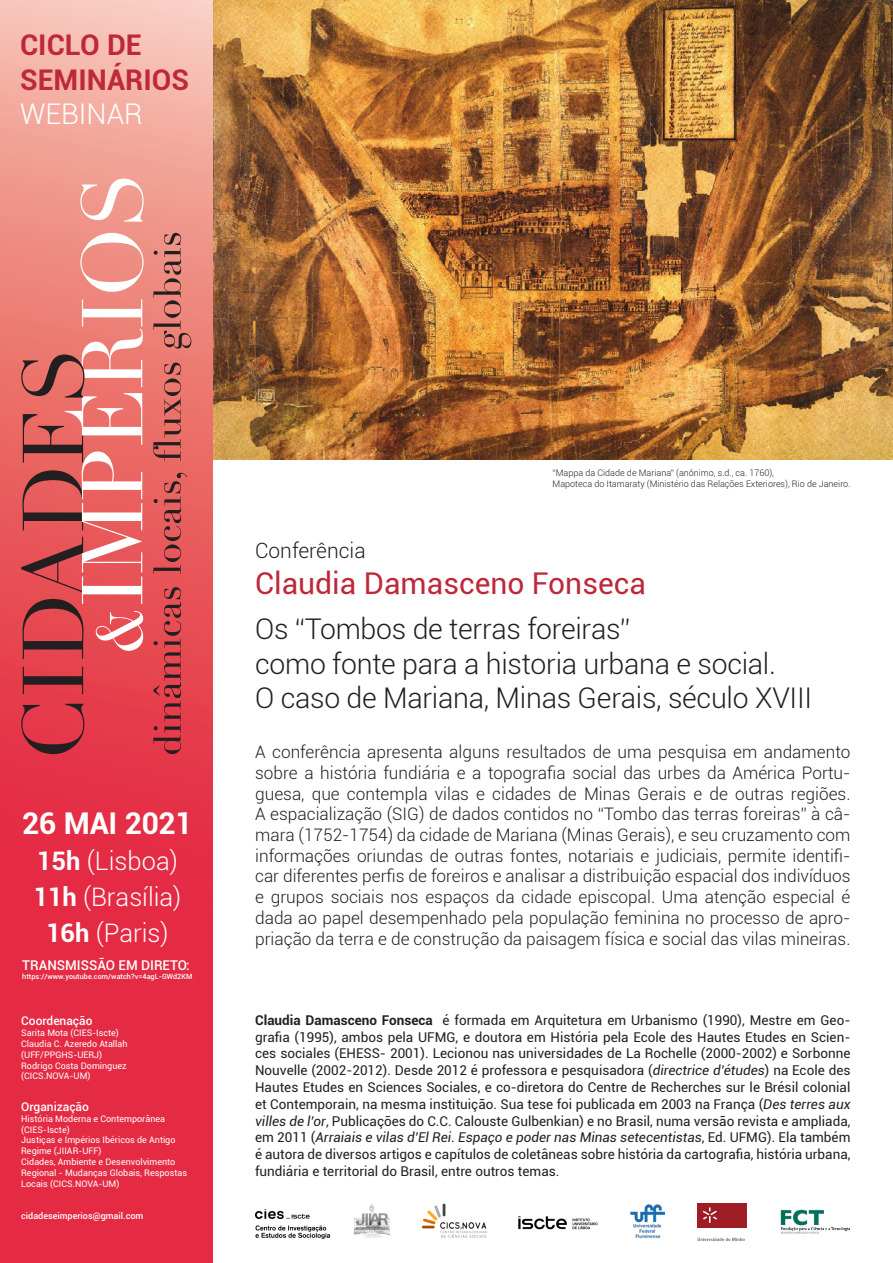
<style>
.page{position:relative;width:893px;height:1263px;background:#fff}
.page>*{position:absolute;margin:0;border:0;box-sizing:border-box;transform-origin:0 0}
.t1{font:30px "Roboto";color:#be283b}
.t2{font:700 30px "Roboto";letter-spacing:-.015em;color:#fff}
.t3{font:300 28.5px/34.2px "Roboto";letter-spacing:-.01em;color:#231f20}
.t4{font:700 28.5px "Roboto";color:#be283b}
.t5{font:300 28.5px "Roboto";color:#fff}
.t6{font:300 25.5px "Roboto";color:#fff}
.t7{font:300 21px "Roboto";color:#231f20}
.t8{font:300 17.25px/20.7px "Roboto";color:#231f20;text-align:justify}
.t9{font:13.5px/16.8px "Roboto";color:#231f20;text-align:justify}
.t10{font:500 13.5px "Roboto";color:#fff}
.t11{font:500 12px "Roboto";color:#fff}
.t12{font:9px/10.8px "Roboto";color:#fff}
.t13{font:300 9px/10.8px "Roboto";color:#231f20}
.t14{font:500 9px "Roboto";color:#fff}
.t15{font:500 7.2px "Roboto";letter-spacing:.01em;color:#fff}
.s1{font-weight:700}
.s2{font-style:italic}
</style>
<div class="page">
<img style="left:213px;top:0;width:680px;height:459px">
<svg style="left:0;top:0;width:213px;height:1263px;background:#e95561"></svg>
<svg style="left:21px;top:704px;width:63px;height:50px;background:#c03342"></svg>
<svg style="left:23px;top:667px;width:60px;height:27px;background:#a3343d"></svg>
<svg style="left:80px;top:233px;width:64px;height:59px"></svg>
<svg style="left:80px;top:179px;width:64px;height:43px"></svg>
<svg style="left:153px;top:587px;width:28px;height:167px;background:#be3d45"></svg>
<svg style="left:153px;top:473px;width:34px;height:101px;background:#ca5453"></svg>
<svg style="left:153px;top:363px;width:28px;height:98px;background:#c2615b"></svg>
<svg style="left:153px;top:233px;width:38px;height:116px;background:#cc776f"></svg>
<svg style="left:21px;top:299px;width:122px;height:360px;background:#d9706f"></svg>
<img style="left:780px;top:1209px;width:70px;height:25px">
<img style="left:631px;top:1205px;width:34px;height:34px">
<img style="left:355px;top:1204px;width:34px;height:34px">
<img style="left:255px;top:1209px;width:76px;height:30px">
<img style="left:518px;top:1216px;width:80px;height:14px">
<img style="left:421px;top:1203px;width:66px;height:35px">
<div style="left:697px;top:1203px;width:50px;height:24px;background:#9f1d24"></div>
<svg style="left:703px;top:1207px;width:14px;height:16px"></svg>
<svg style="left:698px;top:1238px;width:47px;height:3px"></svg>
<p class="t4" style="left:20px;top:25px;width:123px">CICLO DE</p>
<p class="t4" style="left:20px;top:59px;width:170px">SEMINÁRIOS</p>
<p class="t5" style="left:20px;top:94px;width:124px">WEBINAR</p>
<p class="t2" style="left:22px;top:802px;width:172px">26 MAI 2021</p>
<p class="t6" style="left:37px;top:843px;width:142px"><span class="s1">15h</span> (Lisboa)</p>
<p class="t6" style="left:33px;top:879px;width:150px"><span class="s1">11h</span> (Brasília)</p>
<p class="t6" style="left:46px;top:915px;width:124px"><span class="s1">16h</span> (Paris)</p>
<p class="t10" style="left:22px;top:956px;width:169px">TRANSMISSÃO EM DIRETO:</p>
<p class="t15" style="left:22px;top:971px;width:172px">https://www.youtube.com/watch?v=4agL-GWd2KM</p>
<p class="t11" style="left:21px;top:1013px;width:73px">Coordenação</p>
<p class="t12" style="left:21px;top:1027px;width:99px">Sarita Mota (CIES-Iscte)</p>
<p class="t12" style="left:21px;top:1038px;width:108px">Claudia C. Azeredo Atallah (UFF/PPGHS-UERJ)</p>
<p class="t12" style="left:21px;top:1060px;width:107px">Rodrigo Costa Dominguez (CICS.NOVA-UM)</p>
<p class="t11" style="left:21px;top:1098px;width:69px">Organização</p>
<p class="t12" style="left:21px;top:1113px;width:145px">História Moderna e Contemporânea (CIES-Iscte)</p>
<p class="t12" style="left:21px;top:1134px;width:156px">Justiças e Impérios Ibéricos de Antigo<br>Regime (JIIAR-UFF)</p>
<p class="t12" style="left:21px;top:1156px;width:167px">Cidades, Ambiente e Desenvolvimento<br>Regional - Mudanças Globais, Respostas<br>Locais (CICS.NOVA-UM)</p>
<p class="t14" style="left:21px;top:1209px;width:124px">cidadeseimperios@gmail.com</p>
<p class="t13" style="left:553px;top:467px;width:299px">“Mappa da Cidade de Mariana” (anônimo, s.d., ca. 1760),<br>Mapoteca do Itamaraty (Ministério das Relações Exteriores), Rio de Janeiro.</p>
<p class="t7" style="left:255px;top:536px;width:112px">Conferência</p>
<p class="t1" style="left:255px;top:563px;width:392px">Claudia Damasceno Fonseca</p>
<p class="t3" style="left:255px;top:611px;width:559px">Os “Tombos de terras foreiras”<br>como fonte para a historia urbana e social.<br>O caso de Mariana, Minas Gerais, século XVIII</p>
<p class="t8" style="left:255px;top:741px;width:597px">A conferência apresenta alguns resultados de uma pesquisa em andamento sobre a história fundiária e a topografia social das urbes da América Portu&shy;guesa, que contempla vilas e cidades de Minas Gerais e de outras regiões.<br>A espacialização (SIG) de dados contidos no “Tombo das terras foreiras” à câ&shy;mara (1752-1754) da cidade de Mariana (Minas Gerais), e seu cruzamento com informações oriundas de outras fontes, notariais e judiciais, permite identifi&shy;car diferentes perfis de foreiros e analisar a distribuição espacial dos indivíduos e grupos sociais nos espaços da cidade episcopal. Uma atenção especial é dada ao papel desempenhado pela população feminina no processo de apro&shy;priação da terra e de construção da paisagem física e social das vilas mineiras.</p>
<p class="t9" style="left:255px;top:1011px;width:597px"><span class="s1">Claudia Damasceno Fonseca</span> é formada em Arquitetura em Urbanismo (1990), Mestre em Geo&shy;grafia (1995), ambos pela UFMG, e doutora em História pela Ecole des Hautes Etudes en Scien&shy;ces sociales (EHESS- 2001). Lecionou nas universidades de La Rochelle (2000-2002) e Sorbonne Nouvelle (2002-2012). Desde 2012 é professora e pesquisadora (<span class="s2">directrice d’études</span>) na Ecole des Hautes Etudes en Sciences Sociales, e co-diretora do Centre de Recherches sur le Brésil colonial et Contemporain, na mesma instituição. Sua tese foi publicada em 2003 na França (<span class="s2">Des terres aux villes de l’or</span>, Publicações do C.C. Calouste Gulbenkian) e no Brasil, numa versão revista e ampliada, em 2011 (<span class="s2">Arraiais e vilas d’El Rei. Espaço e poder nas Minas setecentistas</span>, Ed. UFMG). Ela também é autora de diversos artigos e capítulos de coletâneas sobre história da cartografia, história urbana, fundiária e territorial do Brasil, entre outros temas.</p>
</div>
